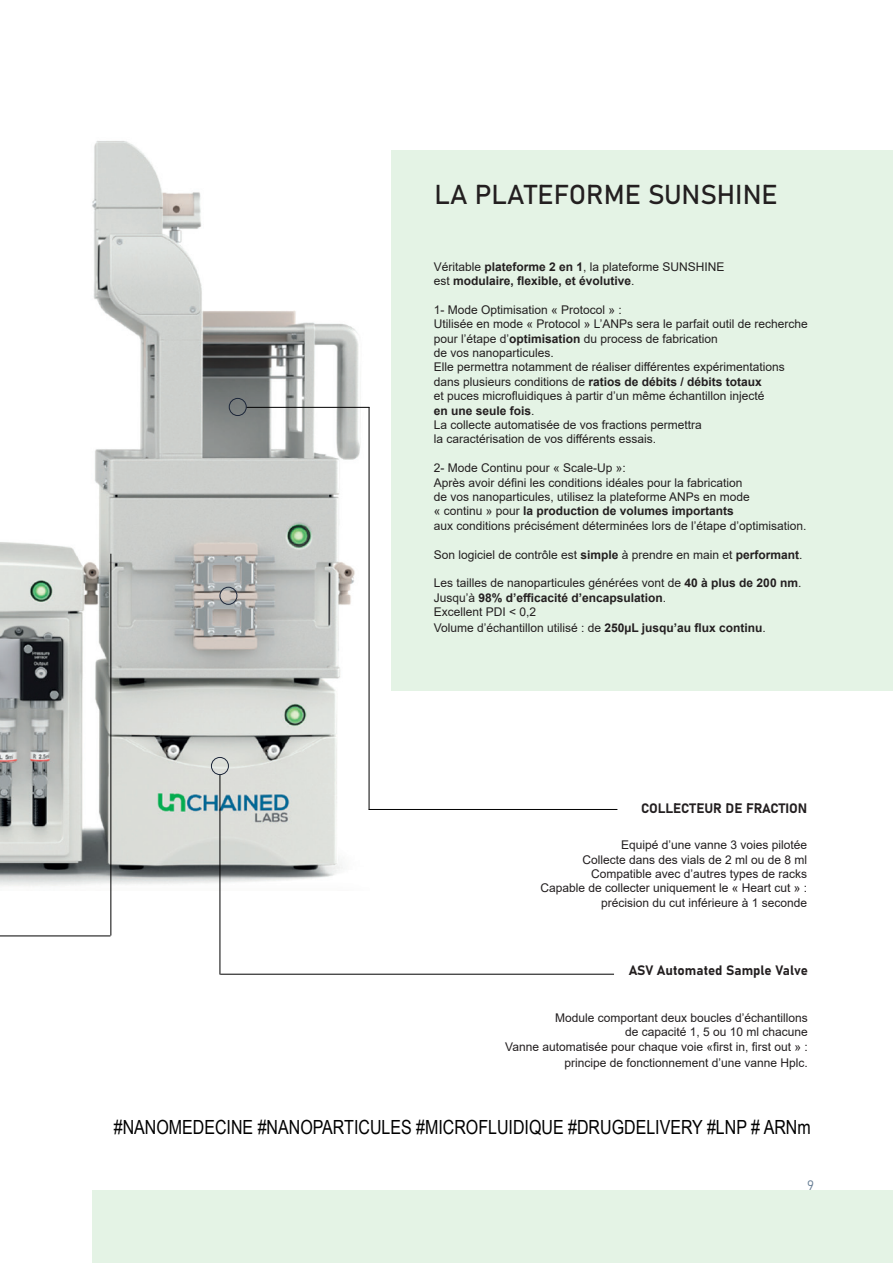
<style>
.page{position:relative;width:893px;height:1263px;background:#fff}
.page>*{position:absolute;margin:0;border:0;box-sizing:border-box;transform-origin:0 0}
.t1{font:27px "Bahnschrift";color:#231f20}
.t2{font:19.5px "Arial Narrow";color:#000}
.t3{font:13.5px "Bahnschrift";color:#231f20}
.t4{font:13.5px "Bahnschrift";color:#667d94}
.t5{font:12px/14.4px "Arial";color:#231f20}
.t6{font:700 12px/14.4px "Arial";color:#231f20}
.s1{font-weight:400}
.s2{font-weight:700}
</style>
<div class="page">
<img style="left:0;top:141px;width:369px;height:749px">
<hr style="left:0;top:935px;width:110px;height:1px;background:#000">
<div style="left:92px;top:1189px;width:801px;height:74px;background:#e4f3e5"></div>
<div style="left:391px;top:150px;width:502px;height:541px;background:#e4f3e5"></div>
<div style="left:220px;top:587px;width:17px;height:18px;border:1px solid #1c2639;border-radius:50%"></div>
<hr style="left:110px;top:554px;width:1px;height:381px;background:#000">
<hr style="left:220px;top:775px;width:1px;height:199px;background:#000">
<hr style="left:220px;top:974px;width:394px;height:1px;background:#000">
<div style="left:211px;top:757px;width:18px;height:18px;border:1px solid #1c2639;border-radius:50%"></div>
<div style="left:229px;top:398px;width:18px;height:18px;border:1px solid #1c2639;border-radius:50%"></div>
<hr style="left:369px;top:407px;width:1px;height:403px;background:#000">
<hr style="left:369px;top:809px;width:248px;height:1px;background:#000">
<hr style="left:247px;top:407px;width:122px;height:1px;background:#000">
<h1 class="t1" style="left:434px;top:174px;width:345px">LA PLATEFORME SUNSHINE</h1>
<p class="t6" style="left:434px;top:259px;width:292px"><span class="s1">Véritable</span> plateforme 2 en 1<span class="s1">, la plateforme SUNSHINE est</span> modulaire, flexible, et évolutive<span class="s1">.</span></p>
<p class="t5" style="left:434px;top:302px;width:376px">1- Mode Optimisation « Protocol » :<br>Utilisée en mode « Protocol » L’ANPs sera le parfait outil de recherche pour l’étape d’<span class="s2">optimisation</span> du process de fabrication<br>de vos nanoparticules.<br>Elle permettra notamment de réaliser différentes expérimentations dans plusieurs conditions de <span class="s2">ratios de débits / débits totaux<br></span>et puces microfluidiques à partir d’un même échantillon injecté<br><span class="s2">en une seule fois</span>.<br>La collecte automatisée de vos fractions permettra<br>la caractérisation de vos différents essais.</p>
<p class="t5" style="left:434px;top:461px;width:374px">2- Mode Continu pour « Scale-Up »:<br>Après avoir défini les conditions idéales pour la fabrication<br>de vos nanoparticules, utilisez la plateforme ANPs en mode<br>« continu » pour <span class="s2">la production de volumes importants<br></span>aux conditions précisément déterminées lors de l’étape d’optimisation.</p>
<p class="t5" style="left:434px;top:547px;width:370px">Son logiciel de contrôle est <span class="s2">simple</span> à prendre en main et <span class="s2">performant</span>.</p>
<p class="t5" style="left:434px;top:576px;width:369px">Les tailles de nanoparticules générées vont de <span class="s2">40 à plus de 200 nm</span>.<br>Jusqu’à <span class="s2">98% d’efficacité d’encapsulation</span>.<br>Excellent PDI &lt; 0,2</p>
<p class="t5" style="left:434px;top:621px;width:334px">Volume d’échantillon utilisé : de <span class="s2">250µL jusqu’au flux continu</span>.</p>
<p class="t3" style="left:641px;top:798px;width:168px">COLLECTEUR DE FRACTION</p>
<p class="t5" style="left:540px;top:838px;width:268px;text-align:right">Equipé d’une vanne 3 voies pilotée<br>Collecte dans des vials de 2 ml ou de 8 ml Compatible avec d’autres types de racks<br>Capable de collecter uniquement le « Heart cut » : précision du cut inférieure à 1 seconde</p>
<p class="t3" style="left:629px;top:960px;width:181px">ASV Automated Sample Valve</p>
<p class="t5" style="left:505px;top:1010px;width:304px;text-align:right">Module comportant deux boucles d’échantillons<br>de capacité 1, 5 ou 10 ml chacune<br>Vanne automatisée pour chaque voie «first in, first out » :</p>
<p class="t5" style="left:564px;top:1055px;width:245px">principe de fonctionnement d’une vanne Hplc.</p>
<h2 class="t2" style="left:114px;top:1113px;width:698px">#NANOMEDECINE #NANOPARTICULES #MICROFLUIDIQUE #DRUGDELIVERY #LNP # ARNm</h2>
<p class="t4" style="left:807px;top:1175px;width:8px">9</p>
</div>
